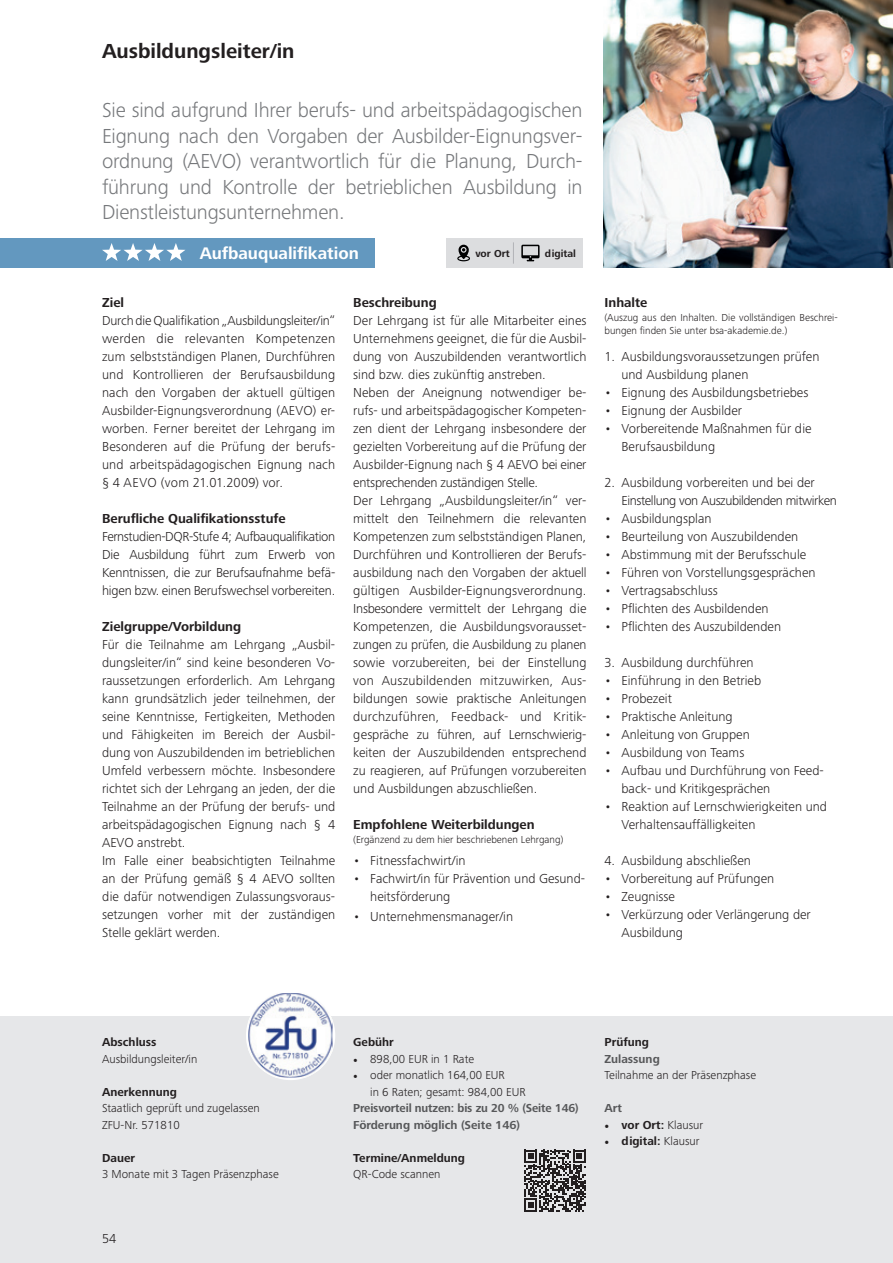
<style>
.page{position:relative;width:893px;height:1263px;background:#fff}
.page>*{position:absolute;margin:0;border:0;box-sizing:border-box;transform-origin:0 0}
.t1{font:300 21px/25.5px "Frutiger Next Pro";letter-spacing:-.01em;color:#76787b;text-align:justify}
.t2{font:700 21px "Frutiger Next Pro";color:#231f20}
.t3{font:700 17.4px "Frutiger Next Pro";color:#fff}
.t4{font:300 13.5px/18px "Frutiger Next Pro";color:#231f20}
.t5{font:700 13.5px "Frutiger Next Pro";color:#231f20}
.t6{font:300 13.5px/18px "Frutiger Next Pro";letter-spacing:-.03em;color:#231f20}
.t7{font:300 12px/16.5px "Frutiger Next Pro";color:#231f20}
.t8{font:700 12px "Frutiger Next Pro";color:#231f20}
.t9{font:700 12px/16.5px "Frutiger Next Pro";letter-spacing:-.005em;color:#57585a}
.t10{font:300 10.5px/13.5px "Frutiger Next Pro";color:#231f20}
.t11{font:700 10.5px "Frutiger Next Pro";color:#231f20}
.s1{font-family:"Minion Pro";font-weight:400}
.s2{font-family:"Minion Pro"}
.s3{font-weight:300}
</style>
<div class="page">
<img style="left:604px;top:0;width:289px;height:268px">
<div style="left:0;top:1016px;width:893px;height:247px;background:#e6e7e9"></div>
<svg style="left:524px;top:1150px;width:62px;height:61px"></svg>
<svg style="left:246px;top:991px;width:89px;height:89px"></svg>
<img style="left:248px;top:993px;width:85px;height:84px">
<div style="left:446px;top:238px;width:137px;height:30px;background:#dcdddf"></div>
<svg style="left:521px;top:245px;width:19px;height:16px"></svg>
<svg style="left:513px;top:242px;width:1px;height:22px"></svg>
<svg style="left:457px;top:245px;width:13px;height:16px"></svg>
<div style="left:0;top:238px;width:374px;height:30px;background:#6398bf"></div>
<svg style="left:102px;top:243px;width:83px;height:18px"></svg>
<h1 class="t2" style="left:102px;top:39px;width:194px">Ausbildungsleiter/in</h1>
<p class="t1" style="left:102px;top:97px;width:482px">Sie sind aufgrund Ihrer berufs- und arbeitspädagogischen Eignung nach den Vorgaben der Ausbilder-Eignungsver&shy;ordnung (AEVO) verantwortlich für die Planung, Durch&shy;führung und Kontrolle der betrieblichen Ausbildung in Dienstleistungsunternehmen.</p>
<p class="t3" style="left:200px;top:243px;width:161px">Aufbauqualifikation</p>
<p class="t11" style="left:475px;top:247px;width:36px">vor Ort</p>
<p class="t11" style="left:545px;top:247px;width:33px">digital</p>
<p class="t5" style="left:102px;top:295px;width:24px">Ziel</p>
<p class="t4" style="left:102px;top:312px;width:235px;text-align:justify">Durch die Qualifikation „Ausbildungsleiter/in“ werden die relevanten Kompetenzen zum selbstständigen Planen, Durchführen und Kontrollieren der Berufsausbildung nach den Vorgaben der aktuell gültigen Ausbilder-Eignungsverordnung (AEVO) er&shy;worben. Ferner bereitet der Lehrgang im Besonderen auf die Prüfung der berufs&shy;und arbeitspädagogischen Eignung nach § 4 AEVO (vom 21.01.2009) vor.</p>
<p class="t5" style="left:102px;top:511px;width:185px">Berufliche Qualifikationsstufe</p>
<p class="t4" style="left:102px;top:528px;width:235px;text-align:justify">Fernstudien-DQR-Stufe 4; Aufbauqualifikation Die Ausbildung führt zum Erwerb von Kenntnissen, die zur Berufsaufnahme befä&shy;higen bzw. einen Berufswechsel vorbereiten.</p>
<p class="t5" style="left:102px;top:619px;width:141px">Zielgruppe/Vorbildung</p>
<p class="t4" style="left:102px;top:636px;width:235px">Für die Teilnahme am Lehrgang „Ausbil&shy;dungsleiter/in“ sind keine besonderen Vo&shy;raussetzungen erforderlich. Am Lehrgang kann grundsätzlich jeder teilnehmen, der seine Kenntnisse, Fertigkeiten, Methoden und Fähigkeiten im Bereich der Ausbil&shy;dung von Auszubildenden im betrieblichen Umfeld verbessern möchte. Insbesondere richtet sich der Lehrgang an jeden, der die Teilnahme an der Prüfung der berufs- und arbeitspädagogischen Eignung nach § 4<br>AEVO anstrebt.<br>Im Falle einer beabsichtigten Teilnahme an der Prüfung gemäß § 4 AEVO sollten die dafür notwendigen Zulassungsvoraus&shy;setzungen vorher mit der zuständigen Stelle geklärt werden.</p>
<p class="t5" style="left:353px;top:295px;width:85px">Beschreibung</p>
<p class="t4" style="left:353px;top:312px;width:235px">Der Lehrgang ist für alle Mitarbeiter eines Unternehmens geeignet, die für die Ausbil&shy;dung von Auszubildenden verantwortlich sind bzw. dies zukünftig anstreben.<br>Neben der Aneignung notwendiger be&shy;rufs- und arbeitspädagogischer Kompeten&shy;zen dient der Lehrgang insbesondere der gezielten Vorbereitung auf die Prüfung der Ausbilder-Eignung nach § 4 AEVO bei einer entsprechenden zuständigen Stelle.<br>Der Lehrgang „Ausbildungsleiter/in“ ver&shy;mittelt den Teilnehmern die relevanten Kompetenzen zum selbstständigen Planen, Durchführen und Kontrollieren der Berufs&shy;ausbildung nach den Vorgaben der aktuell gültigen Ausbilder-Eignungsverordnung.<br>Insbesondere vermittelt der Lehrgang die Kompetenzen, die Ausbildungsvorausset&shy;zungen zu prüfen, die Ausbildung zu planen sowie vorzubereiten, bei der Einstellung von Auszubildenden mitzuwirken, Aus&shy;bildungen sowie praktische Anleitungen durchzuführen, Feedback- und Kritik&shy;gespräche zu führen, auf Lernschwierig&shy;keiten der Auszubildenden entsprechend zu reagieren, auf Prüfungen vorzubereiten und Ausbildungen abzuschließen.</p>
<p class="t5" style="left:353px;top:817px;width:183px">Empfohlene Weiterbildungen</p>
<p class="t10" style="left:353px;top:833px;width:212px">(Ergänzend zu dem hier beschriebenen Lehrgang)</p>
<p class="t4" style="left:353px;top:852px;width:114px">• Fitnessfachwirt/in</p>
<p class="t4" style="left:370px;top:870px;width:216px;text-indent:-17px">• Fachwirt/in für Prävention und Gesund&shy;heitsförderung</p>
<p class="t4" style="left:353px;top:907px;width:161px">• Unternehmensmanager/in</p>
<p class="t5" style="left:604px;top:295px;width:45px">Inhalte</p>
<p class="t10" style="left:604px;top:311px;width:235px">(Auszug aus den Inhalten. Die vollständigen Beschrei&shy;bungen finden Sie unter bsa-akademie.de.)</p>
<p class="t4" style="left:621px;top:347px;width:199px;text-indent:-17px">1. Ausbildungsvoraussetzungen prüfen und Ausbildung planen</p>
<p class="t4" style="left:604px;top:383px;width:205px">• Eignung des Ausbildungsbetriebes</p>
<p class="t4" style="left:604px;top:401px;width:139px">• Eignung der Ausbilder</p>
<p class="t4" style="left:621px;top:419px;width:192px;text-indent:-17px">• Vorbereitende Maßnahmen für die<br>Berufsausbildung</p>
<p class="t6" style="left:621px;top:473px;width:217px;text-indent:-17px">2. Ausbildung vorbereiten und bei der<br>Einstellung von Auszubildenden mitwirken</p>
<p class="t4" style="left:604px;top:509px;width:109px">• Ausbildungsplan</p>
<p class="t4" style="left:604px;top:527px;width:195px">• Beurteilung von Auszubildenden</p>
<p class="t4" style="left:604px;top:545px;width:203px">• Abstimmung mit der Berufsschule</p>
<p class="t4" style="left:604px;top:563px;width:213px">• Führen von Vorstellungsgesprächen</p>
<p class="t4" style="left:604px;top:581px;width:115px">• Vertragsabschluss</p>
<p class="t4" style="left:604px;top:599px;width:166px">• Pflichten des Ausbildenden</p>
<p class="t4" style="left:604px;top:617px;width:178px">• Pflichten des Auszubildenden</p>
<p class="t4" style="left:604px;top:653px;width:151px">3. Ausbildung durchführen</p>
<p class="t4" style="left:604px;top:671px;width:158px">• Einführung in den Betrieb</p>
<p class="t4" style="left:604px;top:689px;width:69px">• Probezeit</p>
<p class="t4" style="left:604px;top:707px;width:130px">• Praktische Anleitung</p>
<p class="t4" style="left:604px;top:725px;width:147px">• Anleitung von Gruppen</p>
<p class="t4" style="left:604px;top:743px;width:141px">• Ausbildung von Teams</p>
<p class="t4" style="left:621px;top:761px;width:204px;text-indent:-17px">• Aufbau und Durchführung von Feed&shy;back- und Kritikgesprächen</p>
<p class="t4" style="left:621px;top:797px;width:207px;text-indent:-17px">• Reaktion auf Lernschwierigkeiten und<br>Verhaltensauffälligkeiten</p>
<p class="t4" style="left:604px;top:851px;width:148px">4. Ausbildung abschließen</p>
<p class="t4" style="left:604px;top:869px;width:171px">• Vorbereitung auf Prüfungen</p>
<p class="t4" style="left:604px;top:887px;width:72px">• Zeugnisse</p>
<p class="t4" style="left:621px;top:905px;width:191px;text-indent:-17px">• Verkürzung oder Verlängerung der<br>Ausbildung</p>
<p class="t8" style="left:102px;top:1035px;width:56px">Abschluss</p>
<p class="t7" style="left:102px;top:1050px;width:97px">Ausbildungsleiter/in</p>
<p class="t8" style="left:102px;top:1085px;width:76px">Anerkennung</p>
<p class="t7" style="left:102px;top:1100px;width:159px">Staatlich geprüft und zugelassen<br>ZFU-Nr. 571810</p>
<p class="t8" style="left:102px;top:1151px;width:34px">Dauer</p>
<p class="t7" style="left:102px;top:1166px;width:178px">3 Monate mit 3 Tagen Präsenzphase</p>
<p class="t4" style="left:102px;top:1229px;width:16px">54</p>
<p class="t8" style="left:353px;top:1035px;width:42px">Gebühr</p>
<p class="t7" style="left:353px;top:1050px;width:122px"><span class="s1">•</span> 898,00 EUR in 1 Rate</p>
<p class="t7" style="left:370px;top:1067px;width:157px;text-indent:-17px"><span class="s1">•</span> oder monatlich 164,00 EUR<br>in 6 Raten; gesamt: 984,00 EUR</p>
<p class="t9" style="left:353px;top:1100px;width:227px">Preisvorteil nutzen: bis zu 20 % (Seite 146)<br>Förderung möglich (Seite 146)</p>
<p class="t8" style="left:353px;top:1151px;width:113px">Termine/Anmeldung</p>
<p class="t7" style="left:353px;top:1166px;width:89px">QR-Code scannen</p>
<p class="t8" style="left:604px;top:1035px;width:46px">Prüfung</p>
<p class="t9" style="left:604px;top:1050px;width:57px">Zulassung</p>
<p class="t7" style="left:604px;top:1067px;width:153px">Teilnahme an der Präsenzphase</p>
<p class="t9" style="left:604px;top:1100px;width:19px">Art</p>
<p class="t8" style="left:604px;top:1118px;width:100px"><span class="s2">•</span> vor Ort: <span class="s3">Klausur</span></p>
<p class="t8" style="left:604px;top:1134px;width:97px"><span class="s2">•</span> digital: <span class="s3">Klausur</span></p>
</div>
